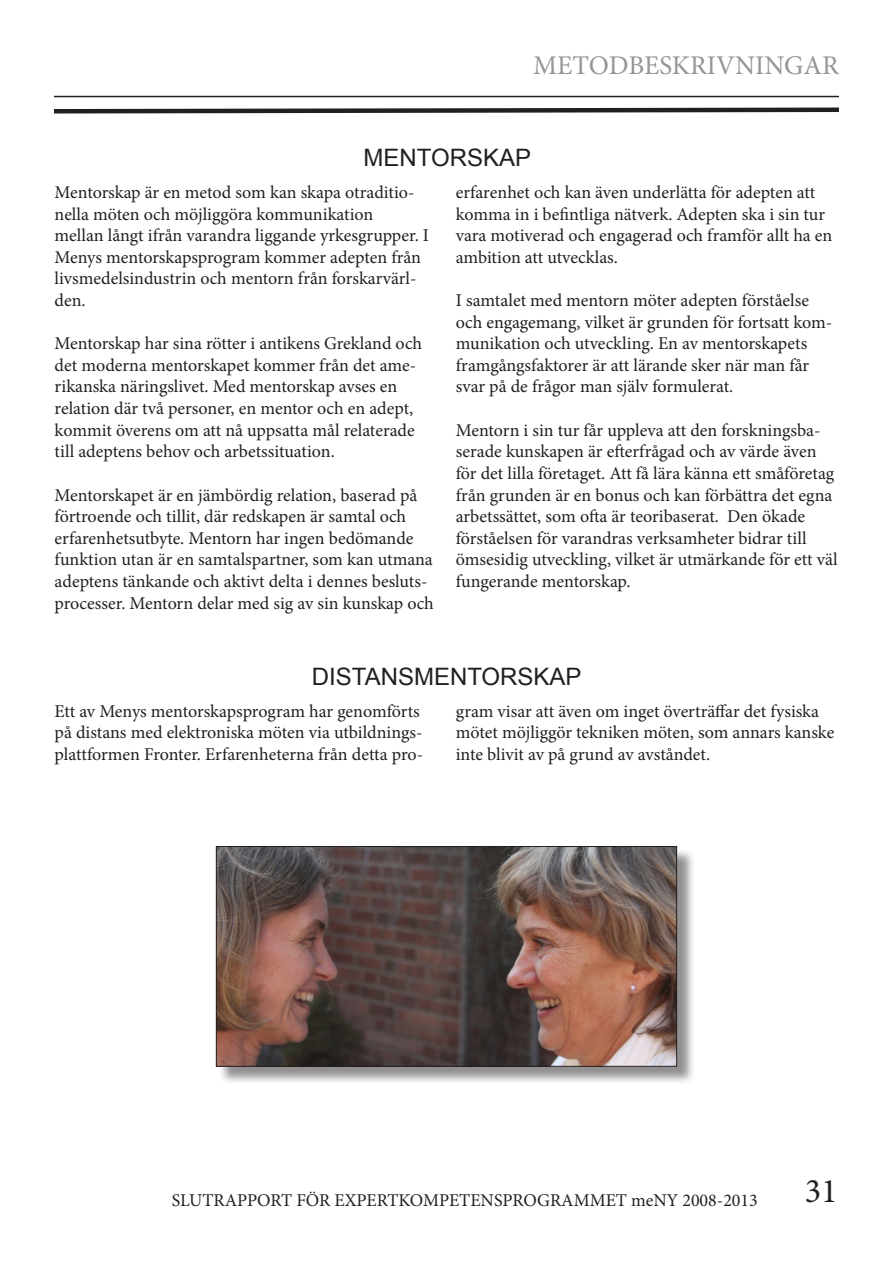
<style>
.page{position:relative;width:893px;height:1263px;background:#fff}
.page>*{position:absolute;margin:0;border:0;box-sizing:border-box;transform-origin:0 0}
.t1{font:34.5px "Minion Pro";color:#231f20}
.t2{font:27px "Minion Pro";color:#939598}
.t3{font:24px "Arial";color:#231f20}
.t4{font:18px/21.6px "Minion Pro";color:#231f20}
.t5{font:13.35px "Times New Roman";color:#231f20}
</style>
<div class="page">
<hr style="left:54px;top:96px;width:785px;height:1px;background:#231f20">
<svg style="left:54px;top:107px;width:785px;height:7px"></svg>
<div style="left:218px;top:848px;width:478px;height:237px;background:#231f20;opacity:.5"></div>
<img style="left:218px;top:848px;width:457px;height:216px">
<div style="left:216px;top:846px;width:461px;height:220px;border:1px solid #231f20"></div>
<p class="t2" style="left:533px;top:47px;width:307px">METODBESKRIVNINGAR</p>
<p class="t3" style="left:364px;top:142px;width:169px">MENTORSKAP</p>
<p class="t4" style="left:55px;top:182px;width:361px">Mentorskap är en metod som kan skapa otraditio&shy;nella möten och möjliggöra kommunikation</p>
<p class="t4" style="left:55px;top:225px;width:376px">mellan långt ifrån varandra liggande yrkesgrupper. I Menys mentorskapsprogram kommer adepten från livsmedelsindustrin och mentorn från forskarvärl&shy;den.</p>
<p class="t4" style="left:55px;top:333px;width:369px">Mentorskap har sina rötter i antikens Grekland och det moderna mentorskapet kommer från det ame&shy;rikanska näringslivet. Med mentorskap avses en relation där två personer, en mentor och en adept, kommit överens om att nå uppsatta mål relaterade till adeptens behov och arbetssituation.</p>
<p class="t4" style="left:55px;top:484px;width:381px">Mentorskapet är en jämbördig relation, baserad på förtroende och tillit, där redskapen är samtal och erfarenhetsutbyte. Mentorn har ingen bedömande funktion utan är en samtalspartner, som kan utmana adeptens tänkande och aktivt delta i dennes besluts&shy;processer. Mentorn delar med sig av sin kunskap och</p>
<p class="t4" style="left:456px;top:182px;width:378px">erfarenhet och kan även underlätta för adepten att komma in i befintliga nätverk. Adepten ska i sin tur vara motiverad och engagerad och framför allt ha en ambition att utvecklas.</p>
<p class="t4" style="left:456px;top:290px;width:378px">I samtalet med mentorn möter adepten förståelse och engagemang, vilket är grunden för fortsatt kom&shy;munikation och utveckling. En av mentorskapets framgångsfaktorer är att lärande sker när man får svar på de frågor man själv formulerat.</p>
<p class="t4" style="left:456px;top:419px;width:383px">Mentorn i sin tur får uppleva att den forskningsba&shy;serade kunskapen är efterfrågad och av värde även för det lilla företaget. Att få lära känna ett småföretag från grunden är en bonus och kan förbättra det egna arbetssättet, som ofta är teoribaserat. Den ökade förståelsen för varandras verksamheter bidrar till ömsesidig utveckling, vilket är utmärkande för ett väl fungerande mentorskap.</p>
<p class="t3" style="left:312px;top:661px;width:271px">DISTANSMENTORSKAP</p>
<p class="t4" style="left:55px;top:700px;width:370px">Ett av Menys mentorskapsprogram har genomförts på distans med elektroniska möten via utbildnings&shy;plattformen Fronter. Erfarenheterna från detta pro-</p>
<p class="t4" style="left:456px;top:700px;width:380px">gram visar att även om inget överträffar det fysiska mötet möjliggör tekniken möten, som annars kanske inte blivit av på grund av avståndet.</p>
<p class="t4" style="left:172px;top:1189px;width:588px">SLUTRAPPORT FÖR EXPERTKOMPETENSPROGRAMMET meNY 2008-2013</p>
<p class="t1" style="left:805px;top:1167px;width:35px">31</p>
<p class="t5" style="left:180px;top:1185px;width:236px">Hennes chef tyckte att Menys mentorskaps-</p>
<p class="t5" style="left:440px;top:1185px;width:222px">haft stor glädje och nytta av programmet,</p>
</div>
